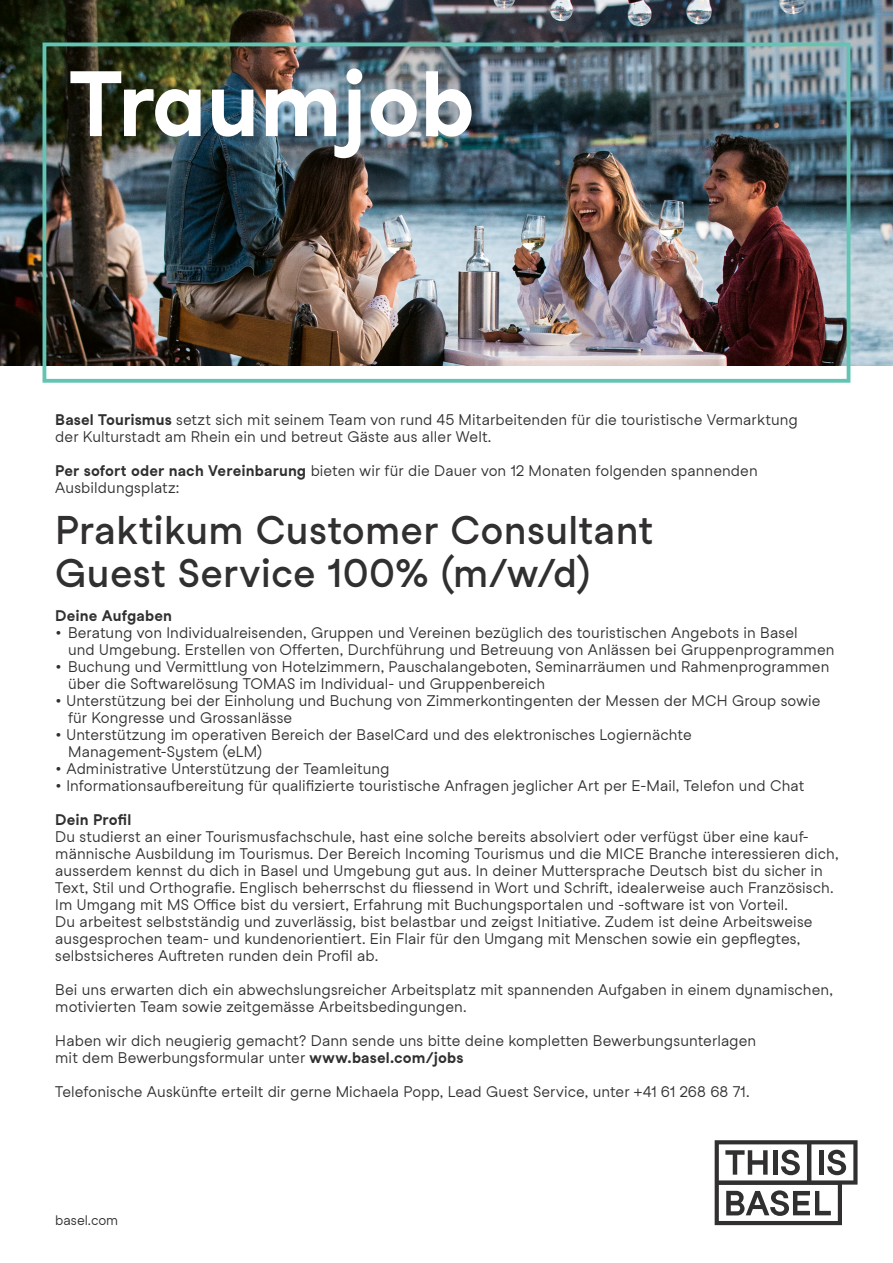
<style>
.page{position:relative;width:893px;height:1263px;background:#fff}
.page>*{position:absolute;margin:0;border:0;box-sizing:border-box;transform-origin:0 0}
.Überschrift_1{font:700 90px "Studio Feixen Sans";color:#fff}
.t1{font:500 39px/42.5px "Studio Feixen Sans";letter-spacing:.01em;color:#312f30}
.t2{font:15px/17px "Studio Feixen Sans";letter-spacing:.01em;color:#312f30}
.t3{font:700 15px "Studio Feixen Sans";letter-spacing:.01em;color:#312f30}
.Überschrift_1-2{font:13.5px "Studio Feixen Sans";color:#312f30}
.s1{font-weight:700}
</style>
<div class="page">
<img style="left:0;top:0;width:893px;height:365px">
<div style="left:43px;top:43px;width:807px;height:340px;border:4px solid #63c4b3"></div>
<svg style="left:715px;top:1140px;width:142px;height:85px"></svg>
<p class="Überschrift_1" style="left:69px;top:51px;width:407px">Traumjob</p>
<p class="t2" style="left:55px;top:412px;width:744px"><span class="s1">Basel Tourismus</span> setzt sich mit seinem Team von rund 45 Mitarbeitenden für die touristische Vermarktung</p>
<p class="t2" style="left:55px;top:429px;width:438px">der Kulturstadt am Rhein ein und betreut Gäste aus aller Welt.</p>
<p class="t2" style="left:55px;top:463px;width:704px"><span class="s1">Per sofort oder nach Vereinbarung</span> bieten wir für die Dauer von 12 Monaten folgenden spannenden</p>
<p class="t2" style="left:55px;top:480px;width:126px">Ausbildungsplatz:</p>
<p class="t1" style="left:55px;top:510px;width:599px">Praktikum Customer Consultant<br>Guest Service 100% (m/w/d)</p>
<p class="t3" style="left:55px;top:607px;width:118px">Deine Aufgaben</p>
<p class="t2" style="left:55px;top:624px;width:744px">• Beratung von Individualreisenden, Gruppen und Vereinen bezüglich des touristischen Angebots in Basel</p>
<p class="t2" style="left:68px;top:641px;width:768px">und Umgebung. Erstellen von Offerten, Durchführung und Betreuung von Anlässen bei Gruppenprogrammen</p>
<p class="t2" style="left:68px;top:658px;width:763px;text-indent:-13px">• Buchung und Vermittlung von Hotelzimmern, Pauschalangeboten, Seminarräumen und Rahmenprogrammen über die Softwarelösung TOMAS im Individual- und Gruppenbereich</p>
<p class="t2" style="left:55px;top:692px;width:767px">• Unterstützung bei der Einholung und Buchung von Zimmerkontingenten der Messen der MCH Group sowie</p>
<p class="t2" style="left:68px;top:709px;width:226px">für Kongresse und Grossanlässe</p>
<p class="t2" style="left:55px;top:726px;width:638px">• Unterstützung im operativen Bereich der BaselCard und des elektronisches Logiernächte</p>
<p class="t2" style="left:68px;top:743px;width:195px">Management-System (eLM)</p>
<p class="t2" style="left:55px;top:760px;width:336px">• Administrative Unterstützung der Teamleitung</p>
<p class="t2" style="left:55px;top:777px;width:750px">• Informationsaufbereitung für qualifizierte touristische Anfragen jeglicher Art per E-Mail, Telefon und Chat</p>
<p class="t3" style="left:55px;top:811px;width:77px">Dein Profil</p>
<p class="t2" style="left:55px;top:828px;width:785px">Du studierst an einer Tourismusfachschule, hast eine solche bereits absolviert oder verfügst über eine kauf&shy;männische Ausbildung im Tourismus. Der Bereich Incoming Tourismus und die MICE Branche interessieren dich, ausserdem kennst du dich in Basel und Umgebung gut aus. In deiner Muttersprache Deutsch bist du sicher in Text, Stil und Orthografie. Englisch beherrschst du fliessend in Wort und Schrift, idealerweise auch Französisch.<br>Im Umgang mit MS Office bist du versiert, Erfahrung mit Buchungsportalen und -software ist von Vorteil.<br>Du arbeitest selbstständig und zuverlässig, bist belastbar und zeigst Initiative. Zudem ist deine Arbeitsweise ausgesprochen team- und kundenorientiert. Ein Flair für den Umgang mit Menschen sowie ein gepflegtes, selbstsicheres Auftreten runden dein Profil ab.</p>
<p class="t2" style="left:55px;top:981px;width:779px">Bei uns erwarten dich ein abwechslungsreicher Arbeitsplatz mit spannenden Aufgaben in einem dynamischen, motivierten Team sowie zeitgemässe Arbeitsbedingungen.</p>
<p class="t2" style="left:55px;top:1032px;width:702px">Haben wir dich neugierig gemacht? Dann sende uns bitte deine kompletten Bewerbungsunterlagen</p>
<p class="t2" style="left:55px;top:1050px;width:410px">mit dem Bewerbungsformular unter <span class="s1">www.basel.com/jobs</span></p>
<p class="t2" style="left:55px;top:1084px;width:696px">Telefonische Auskünfte erteilt dir gerne Michaela Popp, Lead Guest Service, unter +41 61 268 68 71.</p>
<p class="Überschrift_1-2" style="left:55px;top:1212px;width:64px">basel.com</p>
</div>
